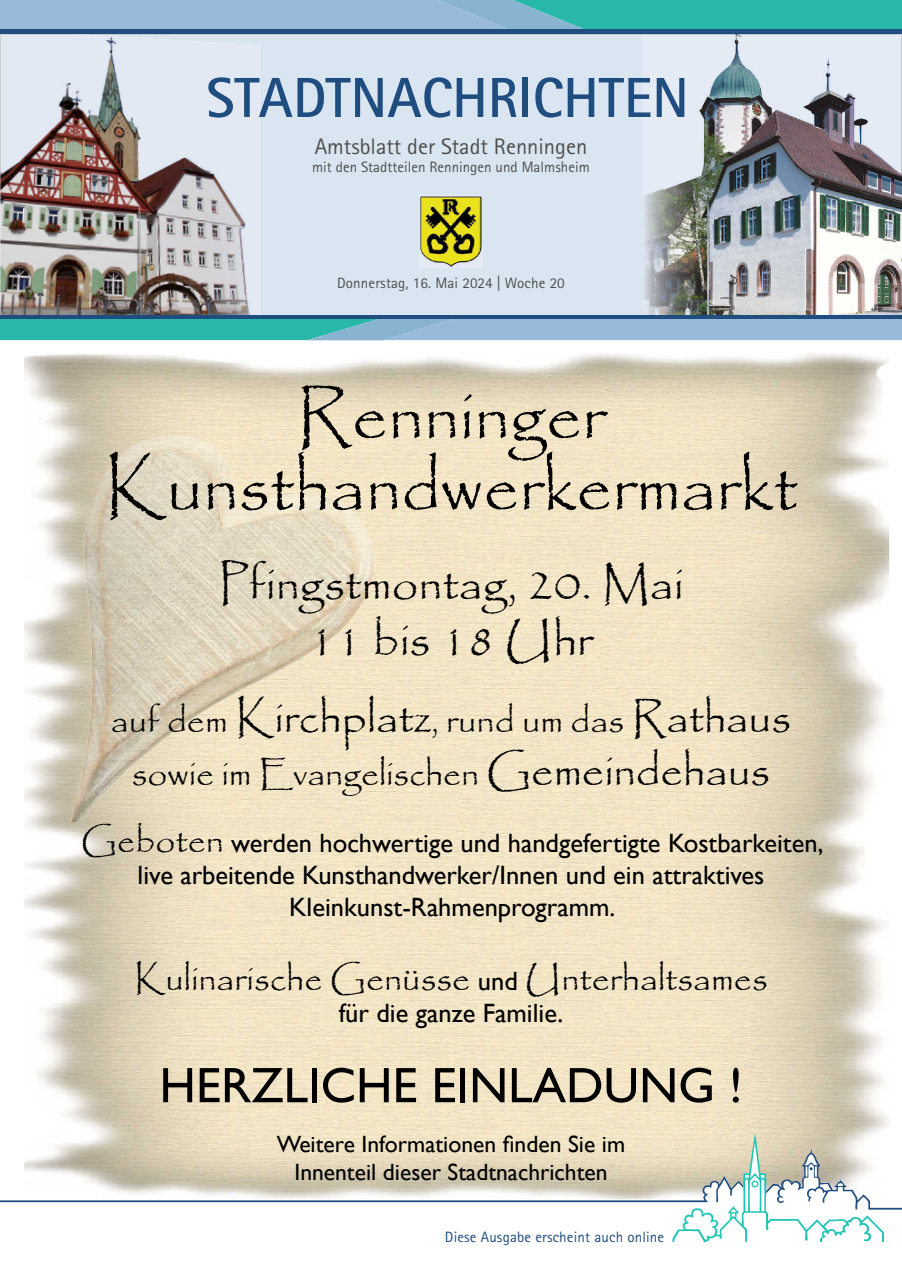
<style>
.page{position:relative;width:902px;height:1280px;background:#fff}
.page>*{position:absolute;margin:0;border:0;box-sizing:border-box;transform-origin:0 0}
.t1{font:70.65px/71.4px "Papyrus";letter-spacing:-.005em;color:#000;text-align:center}
.t2{font:700 56.55px "Rotis Sans Serif Std";color:#204d7f}
.t3{font:50.1px "Gill Sans";color:#000}
.t4{font:47.1px/56.6px "Papyrus";color:#000;text-align:center}
.t5{font:44.1px "Papyrus";color:#000}
.t6{font:35.25px "Papyrus";color:#000}
.t7{font:26.55px/31.8px "Gill Sans";color:#000;text-align:center}
.t8{font:23.55px/28.2px "Gill Sans";color:#000;text-align:center}
.t9{font:22.5px "Rotis Sans Serif Std";color:#4e4e4d}
.t10{font:15px "Rotis Sans Serif Std";color:#4e4e4d}
.t11{font:15px "Rotis Sans Serif Std";letter-spacing:.01em;color:#204d7f}
.s1{font-size:35.25px}
.s2{font-size:44.1px}
.s3{font-family:"Papyrus";font-size:35.25px}
.s4{font-family:"Gill Sans";font-size:26.55px}
</style>
<div class="page">
<div style="left:259px;top:35px;width:383px;height:280px;background:#d9e5f1"></div>
<svg style="left:0;top:319px;width:901px;height:21px;background:#6cb8c6"></svg>
<svg style="left:0;top:0;width:901px;height:29px;background:#6bb8c6"></svg>
<div style="left:0;top:29px;width:901px;height:5px;background:#204d7f"></div>
<img style="left:642px;top:35px;width:259px;height:280px">
<img style="left:642px;top:319px;width:259px;height:1px">
<img style="left:419px;top:195px;width:63px;height:72px">
<img style="left:87px;top:35px;width:172px;height:280px">
<img style="left:1px;top:35px;width:86px;height:280px">
<hr style="left:0;top:315px;width:901px;height:4px;background:#204d7f">
<img style="left:24px;top:353px;width:865px;height:105px">
<img style="left:24px;top:458px;width:95px;height:675px">
<img style="left:374px;top:458px;width:515px;height:70px">
<img style="left:313px;top:528px;width:576px;height:605px">
<img style="left:216px;top:823px;width:97px;height:310px">
<img style="left:119px;top:823px;width:97px;height:310px">
<img style="left:71px;top:441px;width:303px;height:382px">
<svg style="left:0;top:1133px;width:901px;height:109px"></svg>
<h2 class="t2" style="left:206px;top:62px;width:484px">STADTNACHRICHTEN</h2>
<p class="t9" style="left:315px;top:133px;width:274px">Amtsblatt der Stadt Renningen</p>
<p class="t10" style="left:312px;top:158px;width:279px">mit den Stadtteilen Renningen und Malmsheim</p>
<p class="t10" style="left:337px;top:274px;width:229px">Donnerstag, 16. Mai 2024 | Woche 20</p>
<h1 class="t1" style="left:104px;top:378px;width:695px">Renninger<br>Kunsthandwerkermarkt</h1>
<h3 class="t4" style="left:218px;top:554px;width:467px">Pfingstmontag, 20. Mai<br>11 bis 18 Uhr</h3>
<h3 class="t5" style="left:111px;top:691px;width:681px"><span class="s1">auf dem</span> Kirchplatz<span class="s1">, rund um das</span> Rathaus</h3>
<h3 class="t6" style="left:132px;top:752px;width:639px">sowie im Evangelischen <span class="s2">Gemeindehaus</span></h3>
<p class="t7" style="left:81px;top:828px;width:743px"><span class="s3">Geboten</span> werden hochwertige und handgefertigte Kostbarkeiten, live arbeitende Kunsthandwerker/Innen und ein attraktives<br>Kleinkunst-Rahmenprogramm.</p>
<h3 class="t6" style="left:134px;top:957px;width:635px">Kulinarische Genüsse <span class="s4">und</span> Unterhaltsames</h3>
<p class="t7" style="left:338px;top:997px;width:226px">für die ganze Familie.</p>
<h3 class="t3" style="left:159px;top:1056px;width:584px">HERZLICHE EINLADUNG !</h3>
<p class="t8" style="left:277px;top:1130px;width:350px">Weitere Informationen finden Sie im<br>Innenteil dieser Stadtnachrichten</p>
<p class="t11" style="left:445px;top:1228px;width:221px">Diese Ausgabe erscheint auch online</p>
</div>
